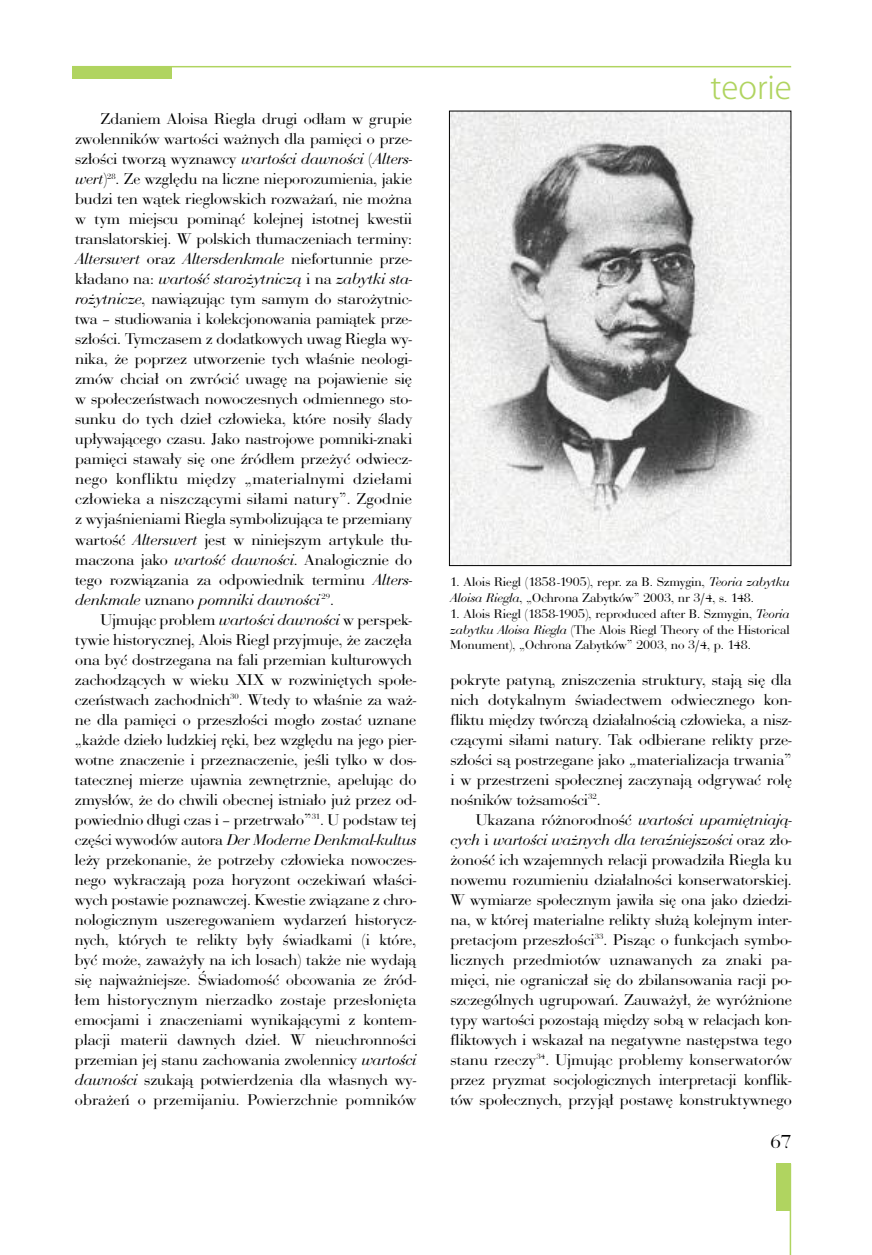
<style>
.page{position:relative;width:872px;height:1255px;background:#fff}
.page>*{position:absolute;margin:0;border:0;box-sizing:border-box;transform-origin:0 0}
.t1{font:300 31.5px "Koz Go Pro";color:#b0d460}
.t2{font:19.5px "Bauer Bod DOT";color:#000}
.t3{font:16.2px/20px "Bauer Bod DOT";color:#000;text-align:justify}
.t4{font:13.05px/15.6px "Bauer Bod DOT";color:#000}
.s1{font-style:italic}
</style>
<div class="page">
<div style="left:72px;top:66px;width:100px;height:13px;background:#b0d460"></div>
<hr style="left:72px;top:66px;width:719px;height:1px;background:#b0d460">
<div style="left:776px;top:1163px;width:15px;height:47px;background:#b0d460"></div>
<hr style="left:789px;top:1163px;width:2px;height:91px;background:#b0d460">
<img style="left:451px;top:113px;width:338px;height:451px">
<div style="left:449px;top:111px;width:342px;height:455px;border:1px solid #000"></div>
<p class="t3" style="left:75px;top:108px;width:339px;text-indent:26px">Zdaniem Aloisa Riegla drugi odłam w grupie zwolenników wartości ważnych dla pamięci o prze&shy;szłości tworzą wyznawcy <span class="s1">wartości dawności</span> (<span class="s1">Alters&shy;wert</span>)<sup>28</sup>. Ze względu na liczne nieporozumienia, jakie budzi ten wątek rieglowskich rozważań, nie można w tym miejscu pominąć kolejnej istotnej kwestii translatorskiej. W polskich tłumaczeniach terminy:<br><span class="s1">Alterswert</span> oraz <span class="s1">Altersdenkmale</span> niefortunnie prze&shy;kładano na: <span class="s1">wartość starożytniczą</span> i na <span class="s1">zabytki sta&shy;rożytnicze</span>, nawiązując tym samym do starożytnic&shy;twa – studiowania i kolekcjonowania pamiątek prze&shy;szłości. Tymczasem z dodatkowych uwag Riegla wy&shy;nika, że poprzez utworzenie tych właśnie neologi&shy;zmów chciał on zwrócić uwagę na pojawienie się w społeczeństwach nowoczesnych odmiennego sto&shy;sunku do tych dzieł człowieka, które nosiły ślady upływającego czasu. Jako nastrojowe pomniki-znaki pamięci stawały się one źródłem przeżyć odwiecz&shy;nego konfliktu między „materialnymi dziełami człowieka a niszczącymi siłami natury”. Zgodnie z wyjaśnieniami Riegla symbolizująca te przemiany wartość <span class="s1">Alterswert</span> jest w niniejszym artykule tłu&shy;maczona jako <span class="s1">wartość dawności</span>. Analogicznie do tego rozwiązania za odpowiednik terminu <span class="s1">Alters&shy;denkmale</span> uznano <span class="s1">pomniki dawności</span> <sup>29</sup>.</p>
<p class="t3" style="left:75px;top:609px;width:338px;text-indent:26px">Ujmując problem <span class="s1">wartości dawności</span> w perspek&shy;tywie historycznej, Alois Riegl przyjmuje, że zaczęła ona być dostrzegana na fali przemian kulturowych</p>
<h1 class="t1" style="left:710px;top:67px;width:83px">teorie</h1>
<p class="t4" style="left:450px;top:574px;width:341px">1. Alois Riegl (1858-1905), repr. za B. Szmygin, <span class="s1">Teoria zabytku<br>Aloisa Riegla</span>, „Ochrona Zabytków” 2003, nr 3/4, s. 148.</p>
<p class="t4" style="left:450px;top:605px;width:341px;text-align:justify">1. Alois Riegl (1858-1905), reproduced after B. Szmygin, <span class="s1">Teoria zabytku Aloisa Riegla</span> (The Alois Riegl Theory of the Historical Monument), „Ochrona Zabytków” 2003, no 3/4, p. 148.</p>
<p class="t3" style="left:75px;top:669px;width:343px">zachodzących w wieku XIX w rozwiniętych społe&shy;czeństwach zachodnich<sup>30</sup>. Wtedy to właśnie za waż&shy;ne dla pamięci o przeszłości mogło zostać uznane „każde dzieło ludzkiej ręki, bez względu na jego pier&shy;wotne znaczenie i przeznaczenie, jeśli tylko w dos&shy;tatecznej mierze ujawnia zewnętrznie, apelując do zmysłów, że do chwili obecnej istniało już przez od&shy;powiednio długi czas i – przetrwało”<sup>31</sup>. U podstaw tej części wywodów autora <span class="s1">Der Moderne Denkmal-kultus </span>leży przekonanie, że potrzeby człowieka nowoczes&shy;nego wykraczają poza horyzont oczekiwań właści&shy;wych postawie poznawczej. Kwestie związane z chro&shy;nologicznym uszeregowaniem wydarzeń historycz&shy;nych, których te relikty były świadkami (i które, być może, zaważyły na ich losach) także nie wydają się najważniejsze. Świadomość obcowania ze źród&shy;łem historycznym nierzadko zostaje przesłonięta emocjami i znaczeniami wynikającymi z kontem&shy;placji materii dawnych dzieł. W nieuchronności przemian jej stanu zachowania zwolennicy <span class="s1">wartości dawności</span> szukają potwierdzenia dla własnych wy&shy;obrażeń o przemijaniu. Powierzchnie pomników</p>
<p class="t3" style="left:450px;top:669px;width:343px">pokryte patyną, zniszczenia struktury, stają się dla nich dotykalnym świadectwem odwiecznego kon&shy;fliktu między twórczą działalnością człowieka, a nisz&shy;czącymi siłami natury. Tak odbierane relikty prze&shy;szłości są postrzegane jako „materializacja trwania” i w przestrzeni społecznej zaczynają odgrywać rolę nośników tożsamości<sup>32</sup>.</p>
<p class="t3" style="left:450px;top:809px;width:343px;text-indent:26px">Ukazana różnorodność <span class="s1">wartości upamiętniają&shy;cych</span> i <span class="s1">wartości ważnych dla teraźniejszości</span> oraz zło&shy;żoność ich wzajemnych relacji prowadziła Riegla ku nowemu rozumieniu działalności konserwatorskiej.<br>W wymiarze społecznym jawiła się ona jako dziedzi&shy;na, w której materialne relikty służą kolejnym inter&shy;pretacjom przeszłości<sup>33</sup>. Pisząc o funkcjach symbo&shy;licznych przedmiotów uznawanych za znaki pa&shy;mięci, nie ograniczał się do zbilansowania racji po&shy;szczególnych ugrupowań. Zauważył, że wyróżnione typy wartości pozostają między sobą w relacjach kon&shy;fliktowych i wskazał na negatywne następstwa tego stanu rzeczy<sup>34</sup>. Ujmując problemy konserwatorów przez pryzmat socjologicznych interpretacji konflik&shy;tów społecznych, przyjął postawę konstruktywnego</p>
<p class="t2" style="left:770px;top:1129px;width:22px">67</p>
</div>
